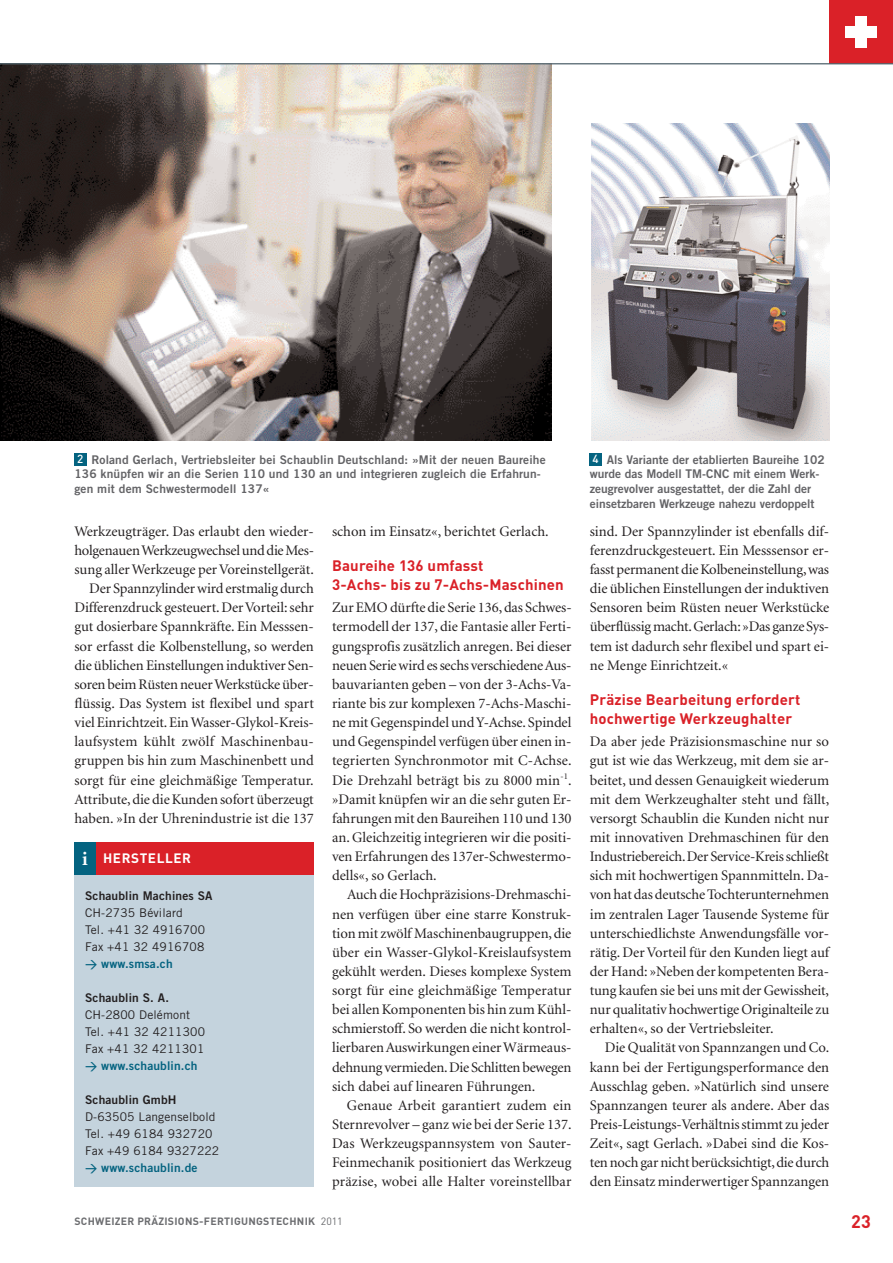
<style>
.page{position:relative;width:893px;height:1263px;background:#fff}
.page>*{position:absolute;margin:0;border:0;box-sizing:border-box;transform-origin:0 0}
.t1{font:700 18px "DIN";color:#da2128}
.t2{font:700 15px/19.2px "DIN";letter-spacing:.01em;color:#da2128}
.t3{font:14.7px/19.2px "Minion";color:#231f20;text-align:justify}
.t4{font:700 13.5px "DIN";letter-spacing:.045em;color:#fff}
.t5{font:12px/14.9px "Trade Gothic Bold Two";letter-spacing:.01em;color:#636366}
.t6{font:12px/17px "Trade Gothic";letter-spacing:.01em;color:#231f20}
.t7{font:12px "Trade Gothic Bold Two";letter-spacing:.01em;color:#046380}
.t8{font:12px "Trade Gothic Bold Two";letter-spacing:.01em;color:#231f20}
.t9{font:500 11.7px "DIN";color:#fff}
.t10{font:700 10.5px "DIN";letter-spacing:.025em;color:#6c6d70}
.s1{font-family:"Minion";font-size:19.5px}
.s2{font-family:"DIN";font-weight:500}
.s3{font-weight:400}
</style>
<div class="page">
<div style="left:74px;top:453px;width:13px;height:13px;background:#046380"></div>
<img style="left:1px;top:64px;width:550px;height:376px">
<div style="left:589px;top:453px;width:13px;height:13px;background:#046380"></div>
<img style="left:592px;top:123px;width:237px;height:317px">
<div style="left:829px;top:0;width:64px;height:64px;background:#da2128"></div>
<div style="left:856px;top:16px;width:11px;height:32px;background:#fff"></div>
<div style="left:845px;top:26px;width:32px;height:11px;background:#fff"></div>
<hr style="left:0;top:63px;width:893px;height:1px;background:#53656e">
<div style="left:74px;top:874px;width:240px;height:312px;background:#c4d3dd"></div>
<div style="left:96px;top:842px;width:218px;height:33px;background:#da2128"></div>
<div style="left:74px;top:842px;width:22px;height:33px;background:#046380"></div>
<p class="t5" style="left:74px;top:453px;width:473px;text-indent:17px">Roland Gerlach, Vertriebsleiter bei Schaublin Deutschland: »Mit der neuen Baureihe<br>136 knüpfen wir an die Serien 110 und 130 an und integrieren zugleich die Erfahrun&shy;gen mit dem Schwestermodell 137«</p>
<p class="t9" style="left:77px;top:452px;width:8px">2</p>
<p class="t5" style="left:590px;top:453px;width:236px;text-indent:17px">Als Variante der etablierten Baureihe 102 wurde das Modell TM-CNC mit einem Werk&shy;zeugrevolver ausgestattet, der die Zahl der einsetzbaren Werkzeuge nahezu verdoppelt</p>
<p class="t9" style="left:593px;top:452px;width:8px">4</p>
<p class="t3" style="left:74px;top:523px;width:241px;text-align:right">Werkzeugträger. Das erlaubt den wieder&shy;holgenauen Werkzeugwechsel und die Mes&shy;sung allerWerkzeuge per Voreinstellgerät.<br>Der Spannzylinder wird erstmalig durch Differenzdruck gesteuert. Der Vorteil: sehr gut dosierbare Spannkräfte. Ein Messsen&shy;sor erfasst die Kolbenstellung, so werden die üblichen Einstellungen induktiver Sen&shy;soren beim Rüsten neuer Werkstücke über&shy;flüssig. Das System ist flexibel und spart viel Einrichtzeit. Ein Wasser-Glykol-Kreis&shy;laufsystem kühlt zwölf Maschinenbau&shy;gruppen bis hin zum Maschinenbett und sorgt für eine gleichmäßige Temperatur.<br>Attribute, die die Kunden sofort überzeugt haben. »In der Uhrenindustrie ist die 137</p>
<p class="t3" style="left:332px;top:523px;width:218px">schon im Einsatz«, berichtet Gerlach.</p>
<p class="t2" style="left:332px;top:556px;width:233px">Baureihe 136 umfasst<br>3-Achs- bis zu 7-Achs-Maschinen</p>
<p class="t3" style="left:332px;top:599px;width:241px">Zur EMO dürfte die Serie 136, das Schwes&shy;termodell der 137, die Fantasie aller Ferti&shy;gungsprofis zusätzlich anregen. Bei dieser neuen Serie wird es sechs verschiedene Aus&shy;bauvarianten geben – von der 3-Achs-Va&shy;riante bis zur komplexen 7-Achs-Maschi&shy;ne mit Gegenspindel und Y-Achse. Spindel und Gegenspindel verfügen über einen in&shy;tegrierten Synchronmotor mit C-Achse.<br>Die Drehzahl beträgt bis zu 8000 min<sup>-1</sup>. »Damit knüpfen wir an die sehr guten Er&shy;fahrungen mit den Baureihen 110 und 130 an. Gleichzeitig integrieren wir die positi&shy;ven Erfahrungen des 137er-Schwestermo&shy;dells«, so Gerlach.</p>
<p class="t3" style="left:332px;top:886px;width:241px;text-indent:15px">Auch die Hochpräzisions-Drehmaschi&shy;nen verfügen über eine starre Konstruk&shy;tion mit zwölf Maschinenbaugruppen, die über ein Wasser-Glykol-Kreislaufsystem gekühlt werden. Dieses komplexe System sorgt für eine gleichmäßige Temperatur bei allen Komponenten bis hin zum Kühl&shy;schmierstoff. So werden die nicht kontrol&shy;lierbarenAuswirkungen einer Wärmeaus&shy;dehnung vermieden.Die Schlitten bewegen sich dabei auf linearen Führungen.</p>
<p class="t3" style="left:332px;top:1097px;width:241px;text-indent:15px">Genaue Arbeit garantiert zudem ein Sternrevolver – ganz wie bei der Serie 137.<br>Das Werkzeugspannsystem von Sauter-Feinmechanik positioniert das Werkzeug präzise, wobei alle Halter voreinstellbar</p>
<p class="t4" style="left:82px;top:850px;width:110px"><span class="s1">i</span> HERSTELLER</p>
<p class="t8" style="left:85px;top:891px;width:129px">Schaublin Machines SA</p>
<p class="t6" style="left:85px;top:905px;width:121px">CH-2735 Bévilard<br>Tel. +41 32 4916700<br>Fax +41 32 4916708</p>
<p class="t7" style="left:85px;top:959px;width:89px"><span class="s2">&gt;</span> www.smsa.ch</p>
<p class="t8" style="left:85px;top:993px;width:86px">Schaublin S. A.</p>
<p class="t6" style="left:85px;top:1007px;width:121px">CH-2800 Delémont<br>Tel. +41 32 4211300<br>Fax +41 32 4211301</p>
<p class="t7" style="left:85px;top:1061px;width:114px"><span class="s2">&gt;</span> www.schaublin.ch</p>
<p class="t8" style="left:85px;top:1095px;width:93px">Schaublin GmbH</p>
<p class="t6" style="left:85px;top:1109px;width:136px">D-63505 Langenselbold<br>Tel. +49 6184 932720<br>Fax +49 6184 9327222</p>
<p class="t7" style="left:85px;top:1163px;width:114px"><span class="s2">&gt;</span> www.schaublin.de</p>
<p class="t10" style="left:74px;top:1215px;width:270px">SCHWEIZER PRÄZISIONS-FERTIGUNGSTECHNIK <span class="s3">2011</span></p>
<p class="t3" style="left:590px;top:523px;width:241px">sind. Der Spannzylinder ist ebenfalls dif&shy;ferenzdruckgesteuert. Ein Messsensor er&shy;fasst permanent die Kolbeneinstellung,was die üblichen Einstellungen der induktiven Sensoren beim Rüsten neuer Werkstücke überflüssig macht.Gerlach:»Das ganze Sys&shy;tem ist dadurch sehr flexibel und spart ei&shy;ne Menge Einrichtzeit.«</p>
<p class="t2" style="left:590px;top:690px;width:212px">Präzise Bearbeitung erfordert hochwertige Werkzeughalter</p>
<p class="t3" style="left:590px;top:733px;width:241px">Da aber jede Präzisionsmaschine nur so gut ist wie das Werkzeug, mit dem sie ar&shy;beitet, und dessen Genauigkeit wiederum mit dem Werkzeughalter steht und fällt, versorgt Schaublin die Kunden nicht nur mit innovativen Drehmaschinen für den Industriebereich.Der Service-Kreis schließt sich mit hochwertigen Spannmitteln. Da&shy;von hat das deutsche Tochterunternehmen im zentralen Lager Tausende Systeme für unterschiedlichste Anwendungsfälle vor&shy;rätig. Der Vorteil für den Kunden liegt auf der Hand: »Neben der kompetenten Bera&shy;tung kaufen sie bei uns mit der Gewissheit, nur qualitativ hochwertige Originalteile zu erhalten«, so der Vertriebsleiter.</p>
<p class="t3" style="left:590px;top:1039px;width:241px;text-indent:15px">Die Qualität von Spannzangen und Co. kann bei der Fertigungsperformance den Ausschlag geben. »Natürlich sind unsere Spannzangen teurer als andere. Aber das Preis-Leistungs-Verhältnis stimmt zu jeder Zeit«, sagt Gerlach. »Dabei sind die Kos&shy;tennoch gar nicht berücksichtigt,die durch den Einsatz minderwertiger Spannzangen</p>
<p class="t1" style="left:851px;top:1211px;width:21px">23</p>
</div>
